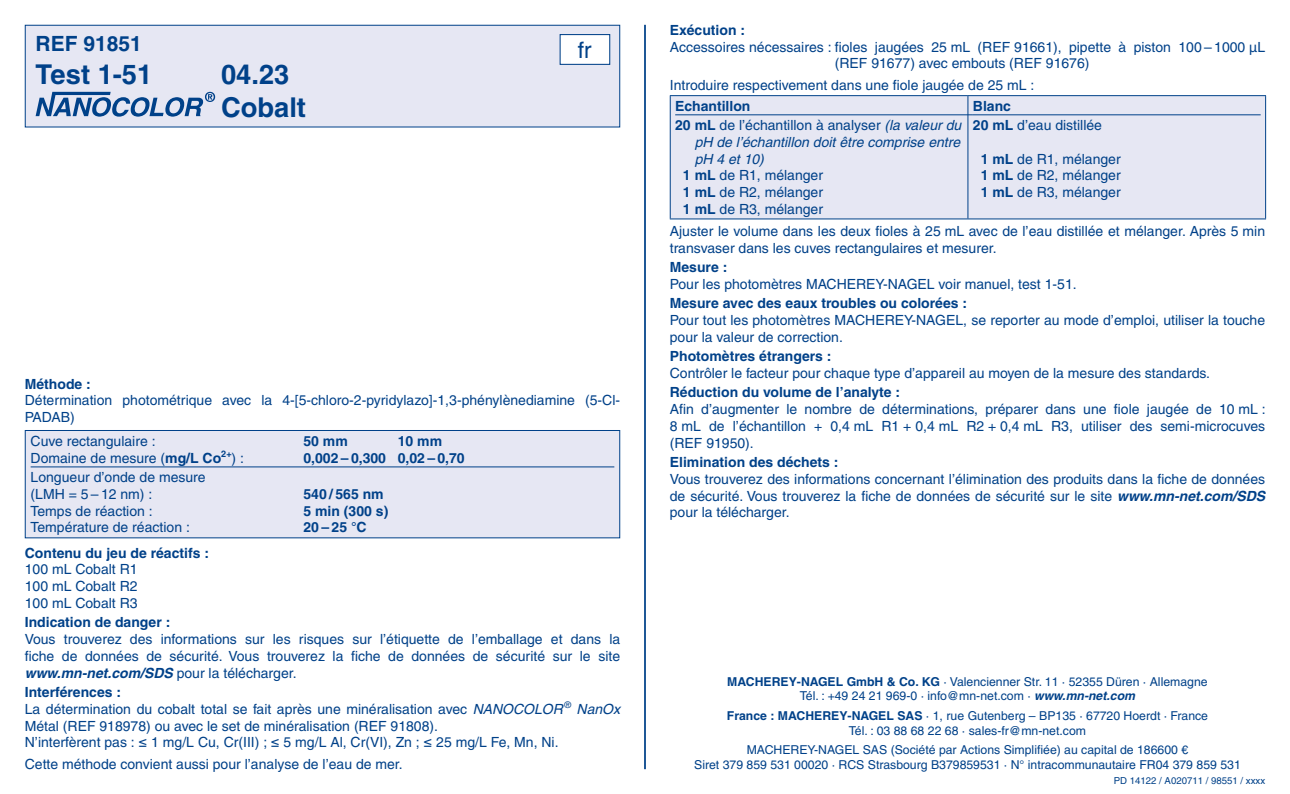
<style>
.page{position:relative;width:1290px;height:794px;background:#fff}
.page>*{position:absolute;margin:0;border:0;box-sizing:border-box;transform-origin:0 0}
.t1{font:700 27.3px/32.9px "Helvetica LT Pro";color:#004189}
.t2{font:22.75px "Helvetica";color:#004189}
.t3{font:700 21px "Helvetica LT Pro";color:#004189}
.t4{font:14px/16.8px "Helvetica LT Pro";color:#004189}
.t5{font:700 14px "Helvetica LT Pro";color:#004189}
.t6{font:italic 14px "Helvetica LT Pro";color:#004189}
.t7{font:12.25px/14.7px "Helvetica LT Pro";color:#004189;text-align:center}
.t8{font:9.62px "Helvetica LT Pro";color:#004189}
.s1{font-weight:700}
.s2{font-weight:700;font-style:italic}
.s3{font-style:italic}
</style>
<div class="page">
<div style="left:25px;top:25px;width:595px;height:102px;background:#e6e7f3"></div>
<svg style="left:36px;top:92px;width:179px;height:25px"></svg>
<div style="left:25px;top:25px;width:595px;height:102px;border:1px solid #004189"></div>
<div style="left:560px;top:35px;width:50px;height:29px;background:#fff"></div>
<div style="left:560px;top:34px;width:50px;height:31px;border:1px solid #004189"></div>
<hr style="left:644px;top:25px;width:2px;height:744px;background:#004189">
<div style="left:25px;top:430px;width:595px;height:108px;background:#e6e7f3"></div>
<hr style="left:31px;top:466px;width:583px;height:1px;background:#004189">
<div style="left:25px;top:430px;width:595px;height:108px;border:1px solid #004189"></div>
<div style="left:671px;top:96px;width:594px;height:122px;background:#e6e7f3"></div>
<hr style="left:670px;top:95px;width:298px;height:1px;background:#004189">
<hr style="left:670px;top:96px;width:1px;height:122px;background:#004189">
<hr style="left:968px;top:95px;width:298px;height:1px;background:#004189">
<hr style="left:967px;top:96px;width:1px;height:122px;background:#004189">
<hr style="left:1265px;top:96px;width:1px;height:122px;background:#004189">
<hr style="left:670px;top:218px;width:298px;height:1px;background:#004189">
<hr style="left:968px;top:218px;width:298px;height:1px;background:#004189">
<hr style="left:675px;top:114px;width:298px;height:1px;background:#004189">
<hr style="left:973px;top:114px;width:287px;height:1px;background:#004189">
<h3 class="t3" style="left:36px;top:30px;width:108px">REF 91851</h3>
<h1 class="t1" style="left:36px;top:58px;width:118px">Test 1‑51</h1>
<h1 class="t1" style="left:221px;top:58px;width:86px">04.23<br>Cobalt</h1>
<h2 class="t2" style="left:578px;top:32px;width:15px">fr</h2>
<p class="t5" style="left:25px;top:375px;width:68px">Méthode :</p>
<p class="t4" style="left:25px;top:392px;width:596px">Détermination photométrique avec la 4-[5-chloro-2-pyridylazo]-1,3-phénylènediamine (5-Cl-<br>PADAB)</p>
<p class="t4" style="left:31px;top:432px;width:126px">Cuve rectangulaire :</p>
<p class="t5" style="left:303px;top:432px;width:46px">50 mm</p>
<p class="t5" style="left:398px;top:432px;width:46px">10 mm</p>
<p class="t4" style="left:31px;top:449px;width:215px">Domaine de mesure (<span class="s1">mg/L Co</span><sup>2+</sup>) :</p>
<p class="t5" style="left:303px;top:449px;width:163px">0,002 – 0,300 0,02 – 0,70</p>
<p class="t4" style="left:31px;top:469px;width:177px">Longueur d’onde de mesure (LMH = 5 – 12 nm) :</p>
<p class="t5" style="left:303px;top:485px;width:82px">540 / 565 nm</p>
<p class="t4" style="left:31px;top:502px;width:124px">Temps de réaction :</p>
<p class="t5" style="left:303px;top:502px;width:86px">5 min (300 s)</p>
<p class="t4" style="left:31px;top:519px;width:161px">Température de réaction :</p>
<p class="t5" style="left:303px;top:519px;width:65px">20–25 °C</p>
<p class="t5" style="left:25px;top:544px;width:186px">Contenu du jeu de réactifs :</p>
<p class="t4" style="left:25px;top:561px;width:114px;text-align:justify">100 mL Cobalt R1<br>100 mL Cobalt R2<br>100 mL Cobalt R3</p>
<p class="t5" style="left:25px;top:614px;width:147px">Indication de danger :</p>
<p class="t4" style="left:25px;top:631px;width:597px;text-align:justify">Vous trouverez des informations sur les risques sur l’étiquette de l’emballage et dans la fiche de données de sécurité. Vous trouverez la fiche de données de sécurité sur le site <span class="s2">www.mn-net.com/SDS</span> pour la télécharger.</p>
<p class="t4" style="left:25px;top:683px;width:597px"><span class="s1">Interférences :<br></span>La détermination du cobalt total se fait après une minéralisation avec <span class="s3">NANOCOLOR</span> <sup>®</sup> <span class="s3">NanOx </span>Métal (REF 918978) ou avec le set de minéralisation (REF 91808).<br>N’interfèrent pas : ≤ 1 mg/L Cu, Cr(III) ; ≤ 5 mg/L Al, Cr(VI), Zn ; ≤ 25 mg/L Fe, Mn, Ni.</p>
<p class="t4" style="left:25px;top:756px;width:379px">Cette méthode convient aussi pour l’analyse de l’eau de mer.</p>
<p class="t5" style="left:670px;top:21px;width:77px">Exécution :</p>
<p class="t4" style="left:835px;top:38px;width:432px;text-indent:-165px">Accessoires nécessaires : fioles jaugées 25 mL (REF 91661), pipette à piston 100 – 1000 µL (REF 91677) avec embouts (REF 91676)</p>
<p class="t4" style="left:670px;top:77px;width:366px">Introduire respectivement dans une fiole jaugée de 25 mL :</p>
<p class="t4" style="left:675px;top:96px;width:287px;line-height:19.2px"><span class="s1">Echantillon<br>20 mL</span> de l’échantillon à analyser <span class="s3">(la valeur du</span></p>
<p class="t6" style="left:695px;top:134px;width:267px">pH de l’échantillon doit être comprise entre</p>
<p class="t6" style="left:695px;top:150px;width:71px">pH 4 et 10)</p>
<p class="t4" style="left:683px;top:167px;width:142px"><span class="s1">1 mL</span> de R1, mélanger</p>
<p class="t4" style="left:683px;top:184px;width:142px"><span class="s1">1 mL</span> de R2, mélanger</p>
<p class="t4" style="left:683px;top:201px;width:142px"><span class="s1">1 mL</span> de R3, mélanger</p>
<p class="t4" style="left:973px;top:96px;width:131px;line-height:19.2px"><span class="s1">Blanc<br>20 mL</span> d’eau distillée</p>
<p class="t4" style="left:981px;top:150px;width:142px;text-align:justify"><span class="s1">1 mL</span> de R1, mélanger <span class="s1">1 mL</span> de R2, mélanger <span class="s1">1 mL</span> de R3, mélanger</p>
<p class="t4" style="left:670px;top:223px;width:597px">Ajuster le volume dans les deux fioles à 25 mL avec de l’eau distillée et mélanger. Après 5 min transvaser dans les cuves rectangulaires et mesurer.</p>
<p class="t5" style="left:670px;top:259px;width:59px">Mesure :</p>
<p class="t4" style="left:670px;top:276px;width:408px">Pour les photomètres MACHEREY‑NAGEL voir manuel, test 1‑51.</p>
<p class="t5" style="left:670px;top:295px;width:299px">Mesure avec des eaux troubles ou colorées :</p>
<p class="t4" style="left:670px;top:312px;width:597px">Pour tout les photomètres MACHEREY‑NAGEL, se reporter au mode d’emploi, utiliser la touche pour la valeur de correction.</p>
<p class="t5" style="left:670px;top:348px;width:163px">Photomètres étrangers :</p>
<p class="t4" style="left:670px;top:365px;width:542px">Contrôler le facteur pour chaque type d’appareil au moyen de la mesure des standards.</p>
<p class="t5" style="left:670px;top:384px;width:232px">Réduction du volume de l’analyte :</p>
<p class="t4" style="left:670px;top:401px;width:597px;text-align:justify">Afin d’augmenter le nombre de déterminations, préparer dans une fiole jaugée de 10 mL :<br>8 mL de l’échantillon + 0,4 mL R1 + 0,4 mL R2 + 0,4 mL R3, utiliser des semi-microcuves (REF 91950).</p>
<p class="t5" style="left:670px;top:453px;width:170px">Elimination des déchets :</p>
<p class="t4" style="left:670px;top:470px;width:597px;text-align:justify">Vous trouverez des informations concernant l’élimination des produits dans la fiche de données de sécurité. Vous trouverez la fiche de données de sécurité sur le site <span class="s2">www.mn-net.com/SDS </span>pour la télécharger.</p>
<p class="t7" style="left:727px;top:674px;width:482px"><span class="s1">MACHEREY‑NAGEL GmbH &amp; Co. KG</span> · Valencienner Str. 11 · 52355 Düren · Allemagne<br>Tél. : +49 24 21 969‑0 · info@mn-net.com · <span class="s2">www.mn-net.com</span></p>
<p class="t7" style="left:727px;top:708px;width:483px"><span class="s1">France : MACHEREY‑NAGEL SAS</span> · 1, rue Gutenberg – BP135 · 67720 Hoerdt · France<br>Tél. : 03 88 68 22 68 · sales-fr@mn-net.com</p>
<p class="t7" style="left:694px;top:743px;width:548px">MACHEREY‑NAGEL SAS (Société par Actions Simplifiée) au capital de 186600 €<br>Siret 379 859 531 00020 · RCS Strasbourg B379859531 · N° intracommunautaire FR04 379 859 531</p>
<p class="t8" style="left:1114px;top:774px;width:153px">PD 14122 / A020711 / 98551 / xxxx</p>
</div>
